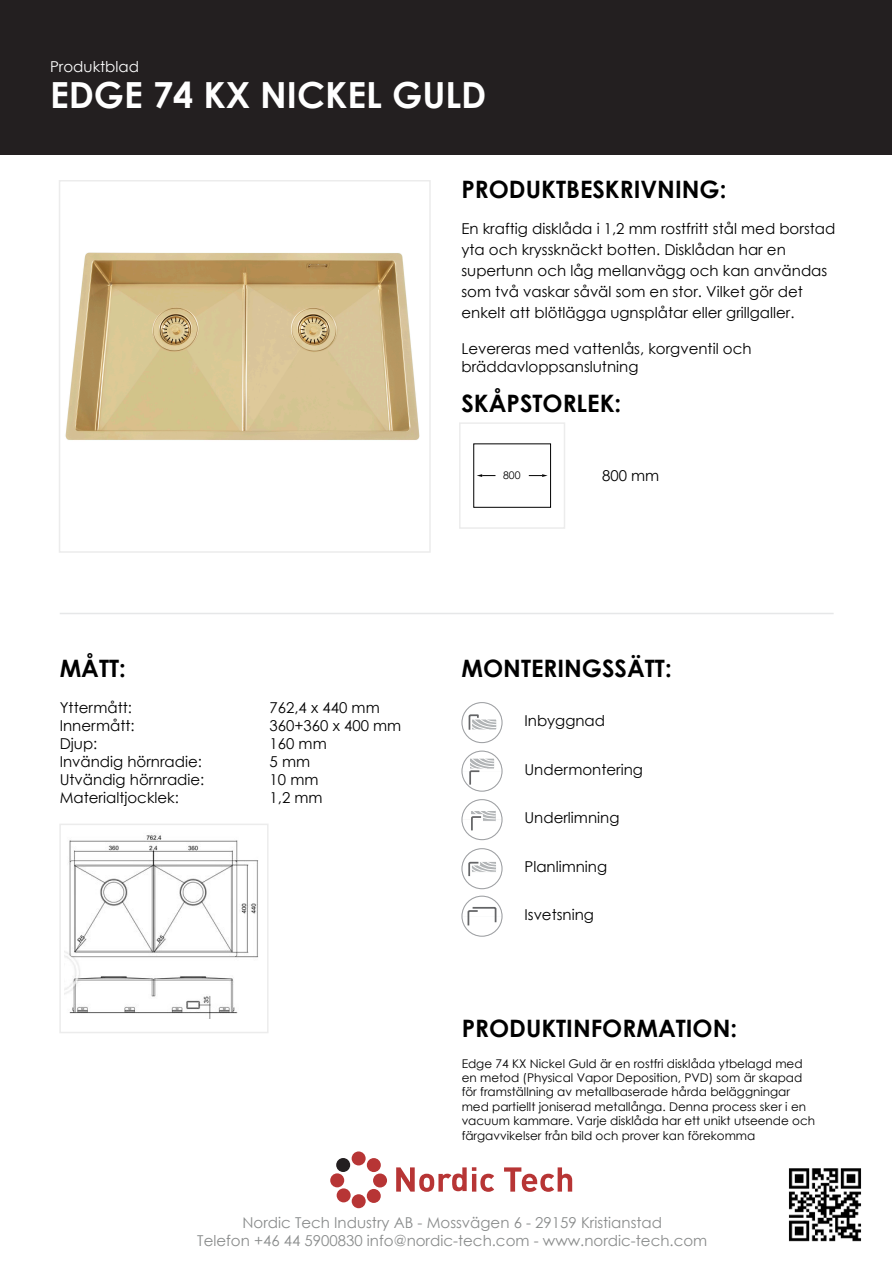
<style>
.page{position:relative;width:893px;height:1263px;background:#fff}
.page>*{position:absolute;margin:0;border:0;box-sizing:border-box;transform-origin:0 0}
.t1{font:700 36px "Century Gothic";color:#fff}
.t2{font:700 24px "Century Gothic";color:#000}
.t3{font:700 24px "Century Gothic";color:#000}
.t4{font:15px/18px "Century Gothic";color:#000}
.t5{font:15px/18px "Century Gothic";color:#8a8c8c;text-align:center}
.t6{font:15px "Century Gothic";color:#fff}
.t7{font:12px/14.4px "Century Gothic";color:#000}
.t8{font:10.5px "Century Gothic";color:#000}
</style>
<div class="page">
<div style="left:59px;top:824px;width:210px;height:209px;background:#fff;border:2px solid #ececec"></div>
<div style="left:59px;top:180px;width:372px;height:373px;background:#fff;border:2px solid #ececec"></div>
<svg style="left:461px;top:702px;width:41px;height:41px"></svg>
<svg style="left:461px;top:848px;width:41px;height:41px"></svg>
<hr style="left:60px;top:613px;width:774px;height:1px;background:#e6e7e8">
<div style="left:459px;top:422px;width:106px;height:107px;background:#fff;border:2px solid #ececec"></div>
<div style="left:473px;top:443px;width:78px;height:65px;border:1px solid #000"></div>
<svg style="left:477px;top:474px;width:18px;height:3px"></svg>
<svg style="left:529px;top:474px;width:19px;height:3px"></svg>
<div style="left:462px;top:703px;width:40px;height:40px;background:#fff;border-radius:50%"></div>
<div style="left:461px;top:702px;width:41px;height:41px;border:1px solid #9d9fa2;border-radius:50%"></div>
<svg style="left:468px;top:714px;width:29px;height:16px"></svg>
<div style="left:461px;top:751px;width:41px;height:41px;border:1px solid #9d9fa2;border-radius:50%"></div>
<svg style="left:462px;top:751px;width:40px;height:40px"></svg>
<svg style="left:461px;top:799px;width:42px;height:42px"></svg>
<div style="left:461px;top:896px;width:41px;height:41px;border:1px solid #9d9fa2;border-radius:50%"></div>
<svg style="left:462px;top:896px;width:40px;height:40px"></svg>
<div style="left:462px;top:849px;width:40px;height:40px;background:#fff;border-radius:50%"></div>
<div style="left:461px;top:848px;width:41px;height:41px;border:1px solid #9d9fa2;border-radius:50%"></div>
<svg style="left:468px;top:861px;width:28px;height:16px"></svg>
<img style="left:65px;top:835px;width:193px;height:183px">
<img style="left:65px;top:252px;width:355px;height:188px">
<div style="left:0;top:0;width:892px;height:155px;background:#231f20"></div>
<img style="left:788px;top:1168px;width:74px;height:74px">
<div style="left:330px;top:1173px;width:14px;height:14px;background:#b73535;border-radius:50%"></div>
<div style="left:336px;top:1158px;width:14px;height:14px;background:#231f20;border-radius:50%"></div>
<div style="left:337px;top:1188px;width:14px;height:14px;background:#b73535;border-radius:50%"></div>
<div style="left:352px;top:1194px;width:14px;height:14px;background:#b73535;border-radius:50%"></div>
<div style="left:367px;top:1189px;width:14px;height:14px;background:#b73535;border-radius:50%"></div>
<div style="left:373px;top:1173px;width:14px;height:14px;background:#b73535;border-radius:50%"></div>
<div style="left:367px;top:1158px;width:14px;height:14px;background:#b73535;border-radius:50%"></div>
<div style="left:352px;top:1151px;width:14px;height:14px;background:#b73535;border-radius:50%"></div>
<svg style="left:396px;top:1167px;width:98px;height:25px"></svg>
<svg style="left:504px;top:1167px;width:68px;height:25px"></svg>
<p class="t6" style="left:50px;top:56px;width:90px">Produktblad</p>
<h1 class="t1" style="left:50px;top:68px;width:438px">EDGE 74 KX NICKEL GULD</h1>
<h2 class="t2" style="left:461px;top:174px;width:266px">PRODUKTBESKRIVNING:</h2>
<p class="t4" style="left:461px;top:218px;width:375px;line-height:21px">En kraftig disklåda i 1,2 mm rostfritt stål med borstad yta och kryssknäckt botten. Disklådan har en supertunn och låg mellanvägg och kan användas som två vaskar såväl som en stor. Vilket gör det enkelt att blötlägga ugnsplåtar eller grillgaller.</p>
<p class="t4" style="left:461px;top:339px;width:292px">Levereras med vattenlås, korgventil och bräddavloppsanslutning</p>
<h2 class="t2" style="left:461px;top:388px;width:161px">SKÅPSTORLEK:</h2>
<p class="t8" style="left:503px;top:468px;width:19px">800</p>
<p class="t4" style="left:602px;top:466px;width:59px">800 mm</p>
<h2 class="t2" style="left:60px;top:653px;width:68px">MÅTT:</h2>
<p class="t4" style="left:60px;top:699px;width:146px">Yttermått:<br>Innermått:<br>Djup:<br>Invändig hörnradie:<br>Utvändig hörnradie:<br>Materialtjocklek:</p>
<p class="t4" style="left:270px;top:698px;width:133px">762,4 x 440 mm<br>360+360 x 400 mm<br>160 mm<br>5 mm<br>10 mm<br>1,2 mm</p>
<h2 class="t2" style="left:461px;top:653px;width:212px">MONTERINGSSÄTT:</h2>
<p class="t4" style="left:524px;top:711px;width:82px">Inbyggnad</p>
<p class="t4" style="left:524px;top:760px;width:120px">Undermontering</p>
<p class="t4" style="left:524px;top:808px;width:96px">Underlimning</p>
<p class="t4" style="left:524px;top:857px;width:84px">Planlimning</p>
<p class="t4" style="left:524px;top:905px;width:71px">Isvetsning</p>
<h2 class="t3" style="left:462px;top:1010px;width:277px">PRODUKTINFORMATION:</h2>
<p class="t7" style="left:462px;top:1056px;width:355px">Edge 74 KX Nickel Guld är en rostfri disklåda ytbelagd med en metod (Physical Vapor Deposition, PVD) som är skapad för framställning av metallbaserade hårda beläggningar med partiellt joniserad metallånga. Denna process sker i en vacuum kammare. Varje disklåda har ett unikt utseende och färgavvikelser från bild och prover kan förekomma</p>
<p class="t5" style="left:197px;top:1213px;width:512px">Nordic Tech Industry AB - Mossvägen 6 - 29159 Kristianstad<br>Telefon +46 44 5900830 info@nordic-tech.com - www.nordic-tech.com</p>
</div>
